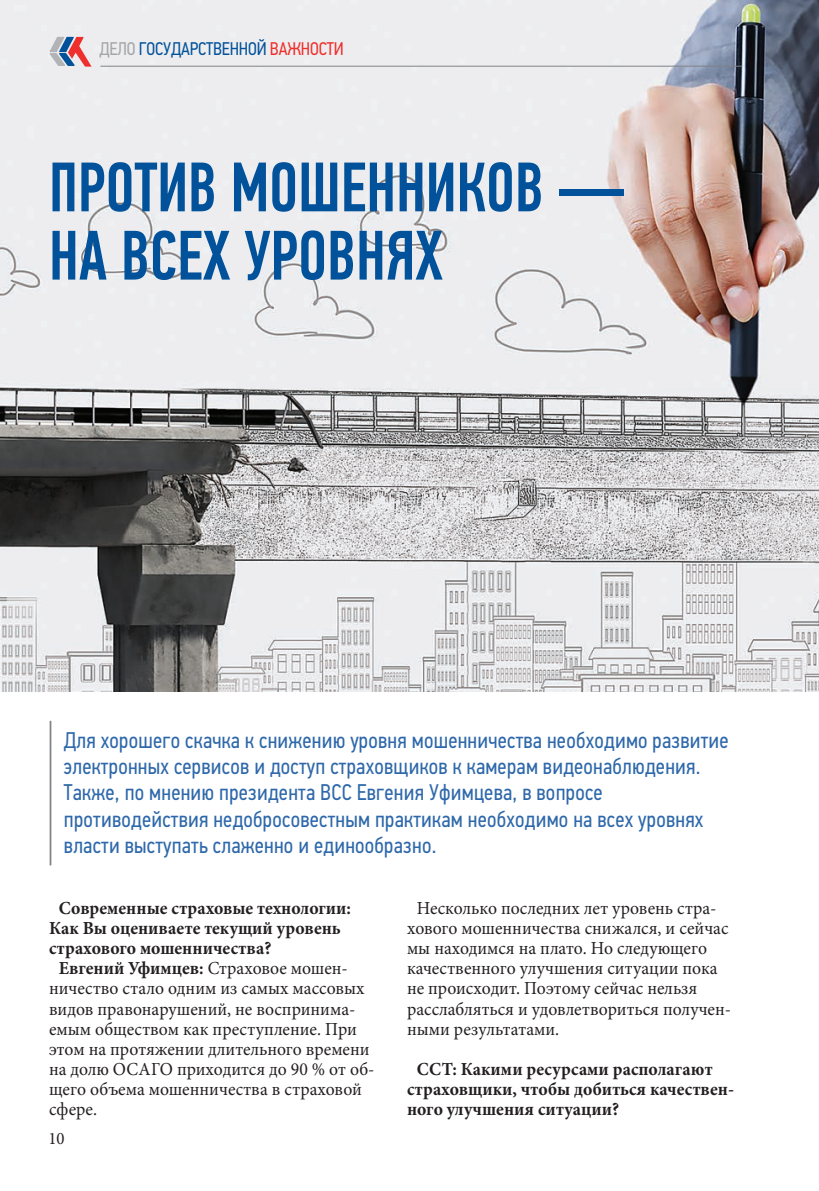
<style>
.page{position:relative;width:819px;height:1191px;background:#fff}
.page>*{position:absolute;margin:0;border:0;box-sizing:border-box;transform-origin:0 0}
.Заголовок_1{font:500 70px/68.2px "PF Din Text Comp Pro";color:#01529a;scale:.96 1}
.Подводка{font:22.75px/26.2px "PF Din Text Cond Pro";letter-spacing:.01em;color:#2e68aa;scale:.95 1}
.Осн_текст{font:18.38px/20.1px "Minion Pro";color:#231f20;scale:.96 1}
.Вопрос_интервью{font:700 18.38px/20.1px "Minion Pro";color:#231f20;scale:.96 1}
.t1{font:18.38px "PF Din Text Cond Pro";letter-spacing:-.01em;color:#01529a;scale:.96 1}
.t2{font:17.5px "Minion Pro";color:#231f20;scale:.96 1}
.s1{color:#a4a5a9}
.s2{color:#ee2f2c}
.s3{font-weight:700}
</style>
<div class="page">
<img style="left:0;top:0;width:819px;height:691px">
<svg style="left:49px;top:37px;width:43px;height:30px"></svg>
<hr style="left:100px;top:66px;width:642px;height:1px;background:#808285">
<hr style="left:50px;top:721px;width:1px;height:144px;background:#808285">
<p class="t1" style="left:99px;top:38px;width:256px"><span class="s1">ДЕЛО</span> ГОСУДАРСТВЕННОЙ <span class="s2">ВАЖНОСТИ</span></p>
<p class="Заголовок_1" style="left:49px;top:154px;width:601px">ПРОТИВ МОШЕННИКОВ —<br>НА ВСЕХ УРОВНЯХ</p>
<p class="Подводка" style="left:64px;top:727px;width:701px">Для хорошего скачка к снижению уровня мошенничества необходимо развитие электронных сервисов и доступ страховщиков к камерам видеонаблюдения.<br>Также, по мнению президента ВСС Евгения Уфимцева, в вопросе противодействия недобросовестным практикам необходимо на всех уровнях власти выступать слаженно и единообразно.</p>
<p class="Вопрос_интервью" style="left:49px;top:897px;width:316px;text-indent:10px">Современные страховые технологии:<br>Как Вы оцениваете текущий уровень страхового мошенничества?</p>
<p class="Осн_текст" style="left:49px;top:958px;width:340px;text-indent:10px"><span class="s3">Евгений Уфимцев:</span> Страховое мошен&shy;ничество стало одним из самых массовых видов правонарушений, не воспринима&shy;емым обществом как преступление. При этом на протяжении длительного времени на долю ОСАГО приходится до 90 % от об&shy;щего объема мошенничества в страховой сфере.</p>
<p class="t2" style="left:48px;top:1126px;width:18px">10</p>
<p class="Осн_текст" style="left:407px;top:898px;width:339px;text-indent:10px">Несколько последних лет уровень стра&shy;хового мошенничества снижался, и сейчас мы находимся на плато. Но следующего качественного улучшения ситуации пока не происходит. Поэтому сейчас нельзя расслабляться и удовлетвориться получен&shy;ными результатами.</p>
<p class="Вопрос_интервью" style="left:407px;top:1058px;width:342px;text-indent:10px">ССТ: Какими ресурсами располагают страховщики, чтобы добиться качествен&shy;ного улучшения ситуации?</p>
</div>
